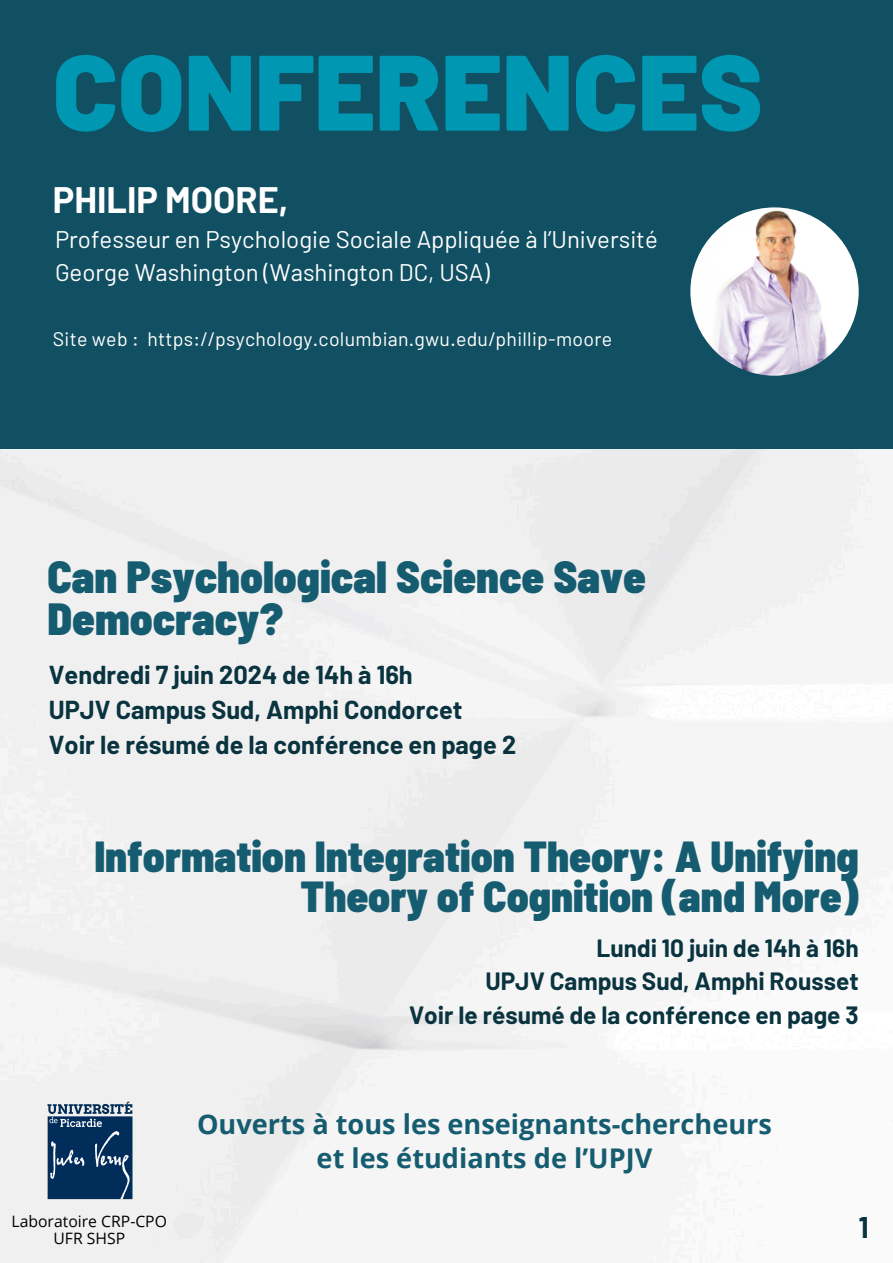
<style>
.page{position:relative;width:893px;height:1263px;background:#fff}
.page>*{position:absolute;margin:0;border:0;box-sizing:border-box;transform-origin:0 0}
.t1{font:900 107.02px "Barlow";color:#0097b2}
.t2{font:900 semi-condensed 45px/41.6px "Barlow";color:#165c70}
.t3{font:900 semi-condensed 43.35px/39.9px "Barlow";color:#165c70;text-align:right}
.t4{font:700 36px "Barlow";color:#fff}
.t5{font:700 29.25px "Barlow";color:#09333f}
.t6{font:700 27.08px/33.8px "Open Sans";color:#165c70;text-align:center}
.t7{font:700 25.35px/35.4px "Barlow";color:#09333f}
.t8{font:700 24.38px/33.8px "Barlow";color:#09333f;text-align:right}
.t9{font:24px/33.2px "Barlow";color:#fff}
.t10{font:19.5px "Barlow";letter-spacing:.015em;color:#fff}
.t11{font:15.75px "Open Sans";color:#000}
</style>
<div class="page">
<img style="left:0;top:448px;width:893px;height:815px">
<div style="left:0;top:0;width:893px;height:448px;background:#115062"></div>
<img style="left:690px;top:207px;width:168px;height:169px;border-radius:50%">
<img style="left:46px;top:1100px;width:87px;height:104px">
<h3 class="t1" style="left:53px;top:24px;width:711px">CONFERENCES</h3>
<h5 class="t4" style="left:53px;top:177px;width:237px">PHILIP MOORE,</h5>
<p class="t9" style="left:55px;top:221px;width:604px">Professeur en Psychologie Sociale Appliquée à l’Université<br>George Washington (Washington DC, USA)</p>
<h4 class="t10" style="left:53px;top:327px;width:561px">Site web : https://psychology.columbian.gwu.edu/phillip-moore</h4>
<h2 class="t2" style="left:48px;top:554px;width:600px">Can Psychological Science Save<br>Democracy?</h2>
<h6 class="t7" style="left:49px;top:656px;width:469px">Vendredi 7 juin 2024 de 14h à 16h<br>UPJV Campus Sud, Amphi Condorcet<br>Voir le résumé de la conférence en page 2</h6>
<h2 class="t3" style="left:94px;top:834px;width:766px">Information Integration Theory: A Unifying<br>Theory of Cognition (and More)</h2>
<h4 class="t8" style="left:409px;top:930px;width:451px">Lundi 10 juin de 14h à 16h<br>UPJV Campus Sud, Amphi Rousset<br>Voir le résumé de la conférence en page 3</h4>
<h4 class="t11" style="left:12px;top:1210px;width:157px">Laboratoire CRP-CPO</h4>
<p class="t11" style="left:53px;top:1227px;width:73px">UFR SHSP</p>
<p class="t6" style="left:197px;top:1106px;width:576px">Ouverts à tous les enseignants-chercheurs et les étudiants de l’UPJV</p>
<p class="t5" style="left:858px;top:1209px;width:11px">1</p>
</div>
